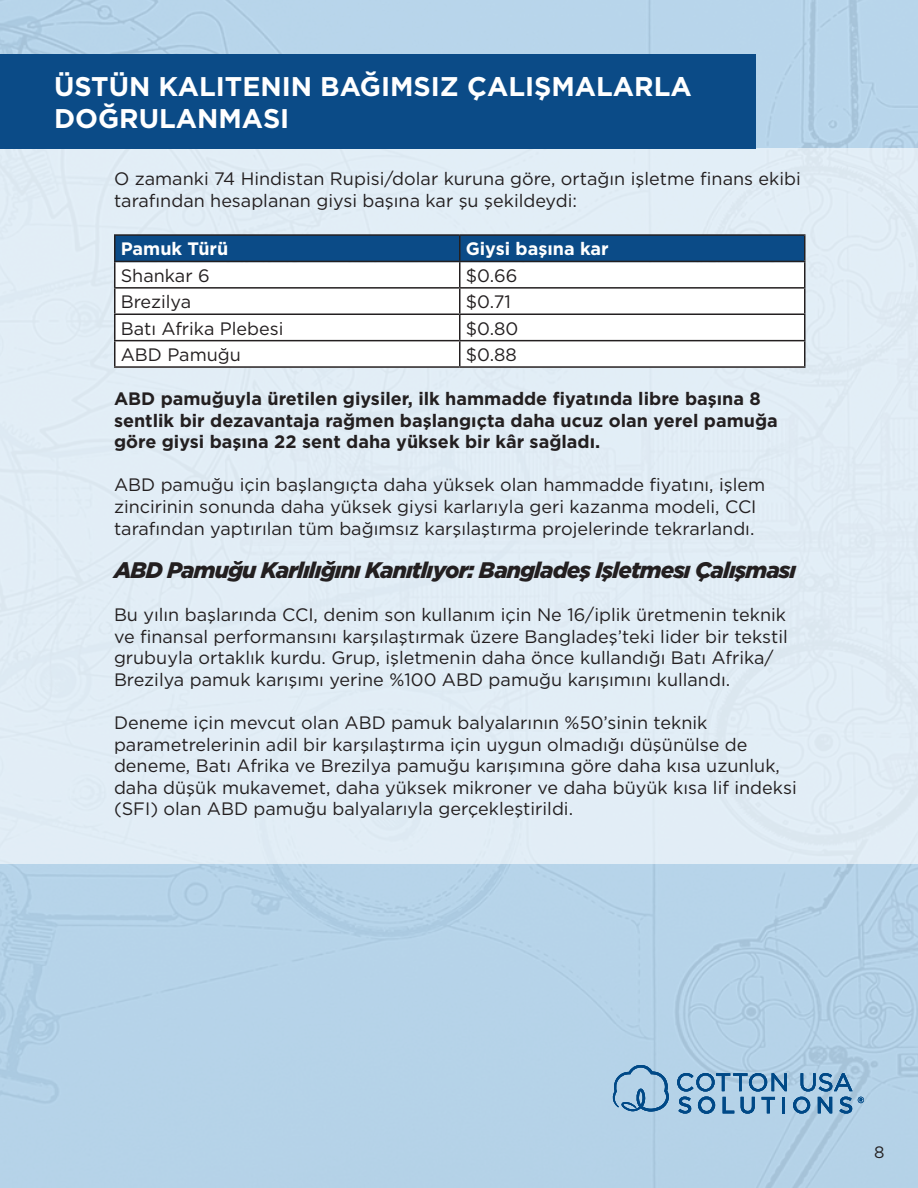
<style>
.page{position:relative;width:918px;height:1188px;background:#b6d3e9}
.page>*{position:absolute;margin:0;border:0;box-sizing:border-box;transform-origin:0 0}
.t1{font:700 27px/32.4px "Gotham";color:#fff}
.t2{font:italic 900 22.5px "Gotham";letter-spacing:-.04em;color:#231f20}
.t3{font:18px/21.6px "Gotham";color:#231f20}
.t4{font:700 18px/21.6px "Gotham";color:#231f20}
.t5{font:700 18px "Gotham";color:#fff}
.t6{font:16.5px "Gotham";color:#231f20}
</style>
<div class="page">
<div style="left:0;top:148px;width:918px;height:716px;background:#e2edf6"></div>
<div style="left:114px;top:263px;width:690px;height:105px;background:#fff"></div>
<div style="left:114px;top:235px;width:690px;height:26px;background:#0b4b87"></div>
<hr style="left:114px;top:234px;width:346px;height:2px;background:#231f20">
<hr style="left:114px;top:236px;width:2px;height:25px;background:#231f20">
<hr style="left:460px;top:234px;width:346px;height:2px;background:#231f20">
<hr style="left:804px;top:236px;width:2px;height:25px;background:#231f20">
<hr style="left:114px;top:261px;width:346px;height:1px;background:#231f20">
<hr style="left:114px;top:262px;width:2px;height:25px;background:#231f20">
<hr style="left:460px;top:261px;width:346px;height:1px;background:#231f20">
<hr style="left:804px;top:262px;width:2px;height:25px;background:#231f20">
<hr style="left:114px;top:287px;width:346px;height:2px;background:#231f20">
<hr style="left:114px;top:289px;width:2px;height:24px;background:#231f20">
<hr style="left:460px;top:287px;width:346px;height:2px;background:#231f20">
<hr style="left:804px;top:289px;width:2px;height:24px;background:#231f20">
<hr style="left:114px;top:313px;width:346px;height:2px;background:#231f20">
<hr style="left:114px;top:315px;width:2px;height:25px;background:#231f20">
<hr style="left:460px;top:313px;width:346px;height:2px;background:#231f20">
<hr style="left:804px;top:315px;width:2px;height:25px;background:#231f20">
<hr style="left:114px;top:340px;width:346px;height:1px;background:#231f20">
<hr style="left:114px;top:341px;width:2px;height:25px;background:#231f20">
<hr style="left:460px;top:340px;width:346px;height:1px;background:#231f20">
<svg style="left:459px;top:236px;width:1px;height:130px"></svg>
<hr style="left:804px;top:341px;width:2px;height:25px;background:#231f20">
<hr style="left:114px;top:366px;width:346px;height:2px;background:#231f20">
<hr style="left:460px;top:366px;width:346px;height:2px;background:#231f20">
<svg style="left:613px;top:1065px;width:56px;height:47px;background:#8bb2d1"></svg>
<svg style="left:677px;top:1073px;width:110px;height:18px;background:#6f9dc1"></svg>
<svg style="left:801px;top:1073px;width:52px;height:18px"></svg>
<svg style="left:678px;top:1097px;width:13px;height:17px"></svg>
<svg style="left:698px;top:1097px;width:17px;height:17px"></svg>
<svg style="left:723px;top:1097px;width:11px;height:16px"></svg>
<svg style="left:741px;top:1097px;width:14px;height:17px"></svg>
<svg style="left:762px;top:1097px;width:13px;height:16px"></svg>
<hr style="left:782px;top:1097px;width:3px;height:16px;background:#004987">
<svg style="left:793px;top:1097px;width:17px;height:17px"></svg>
<svg style="left:818px;top:1097px;width:14px;height:16px"></svg>
<svg style="left:839px;top:1097px;width:13px;height:17px"></svg>
<svg style="left:858px;top:1097px;width:6px;height:6px"></svg>
<div style="left:0;top:54px;width:756px;height:94px;background:#0b4b87"></div>
<p class="t1" style="left:54px;top:70px;width:639px">ÜSTÜN KALITENIN BAĞIMSIZ ÇALIŞMALARLA<br>DOĞRULANMASI</p>
<p class="t3" style="left:114px;top:168px;width:688px">O zamanki 74 Hindistan Rupisi/dolar kuruna göre, ortağın işletme finans ekibi tarafından hesaplanan giysi başına kar şu şekildeydi:</p>
<p class="t5" style="left:121px;top:237px;width:109px">Pamuk Türü</p>
<p class="t5" style="left:466px;top:237px;width:145px">Giysi başına kar</p>
<p class="t3" style="left:121px;top:264px;width:90px">Shankar 6</p>
<p class="t3" style="left:466px;top:264px;width:53px">$0.66</p>
<p class="t3" style="left:121px;top:291px;width:72px">Brezilya</p>
<p class="t3" style="left:466px;top:291px;width:47px">$0.71</p>
<p class="t3" style="left:121px;top:317px;width:164px">Batı Afrika Plebesi</p>
<p class="t3" style="left:466px;top:317px;width:54px">$0.80</p>
<p class="t3" style="left:121px;top:343px;width:122px">ABD Pamuğu</p>
<p class="t3" style="left:466px;top:343px;width:53px">$0.88</p>
<p class="t4" style="left:114px;top:388px;width:665px">ABD pamuğuyla üretilen giysiler, ilk hammadde fiyatında libre başına 8 sentlik bir dezavantaja rağmen başlangıçta daha ucuz olan yerel pamuğa göre giysi başına 22 sent daha yüksek bir kâr sağladı.</p>
<p class="t3" style="left:114px;top:474px;width:653px">ABD pamuğu için başlangıçta daha yüksek olan hammadde fiyatını, işlem zincirinin sonunda daha yüksek giysi karlarıyla geri kazanma modeli, CCI tarafından yaptırılan tüm bağımsız karşılaştırma projelerinde tekrarlandı.</p>
<p class="t2" style="left:114px;top:554px;width:684px">ABD Pamuğu Karlılığını Kanıtlıyor: Bangladeş Işletmesı Çalışması</p>
<p class="t3" style="left:114px;top:603px;width:675px">Bu yılın başlarında CCI, denim son kullanım için Ne 16/iplik üretmenin teknik ve finansal performansını karşılaştırmak üzere Bangladeş’teki lider bir tekstil grubuyla ortaklık kurdu. Grup, işletmenin daha önce kullandığı Batı Afrika/ Brezilya pamuk karışımı yerine %100 ABD pamuğu karışımını kullandı.</p>
<p class="t3" style="left:114px;top:711px;width:684px">Deneme için mevcut olan ABD pamuk balyalarının %50’sinin teknik parametrelerinin adil bir karşılaştırma için uygun olmadığı düşünülse de deneme, Batı Afrika ve Brezilya pamuğu karışımına göre daha kısa uzunluk, daha düşük mukavemet, daha yüksek mikroner ve daha büyük kısa lif indeksi (SFI) olan ABD pamuğu balyalarıyla gerçekleştirildi.</p>
<p class="t6" style="left:874px;top:1142px;width:12px">8</p>
</div>
